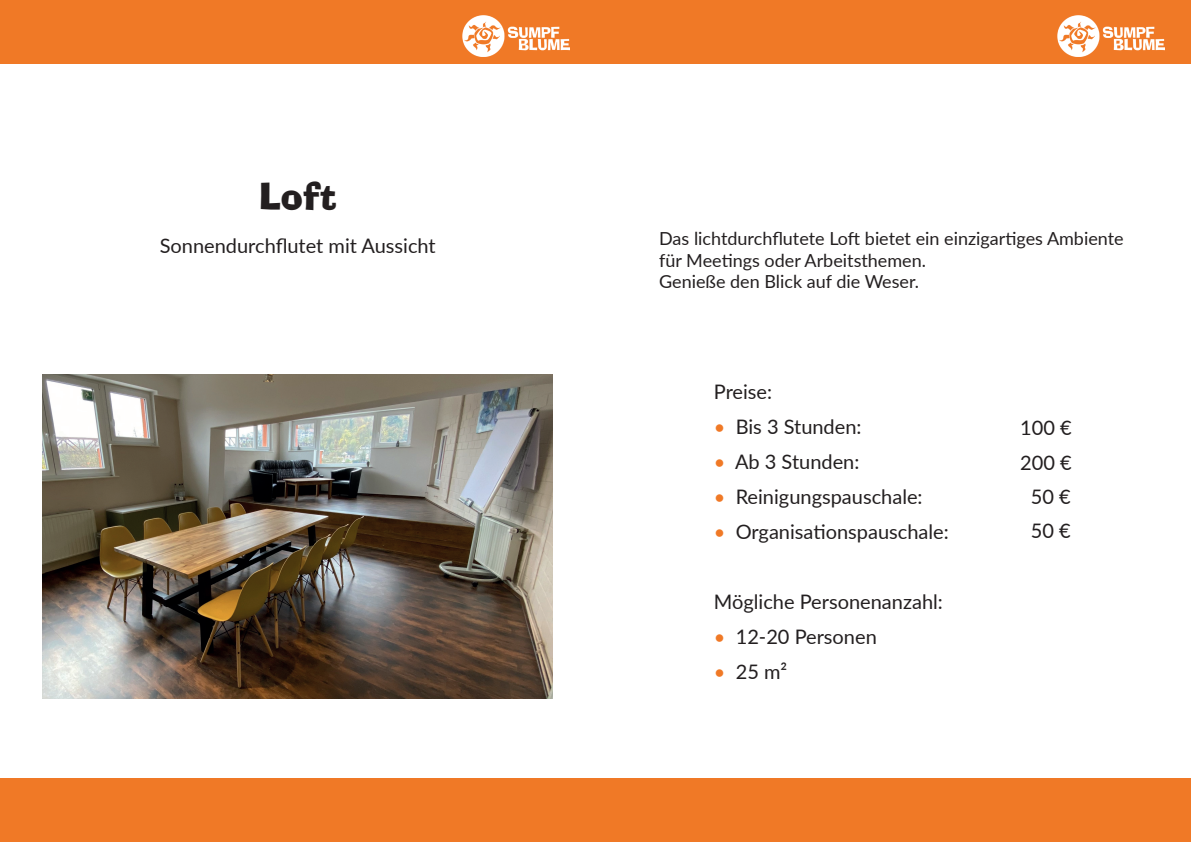
<style>
.page{position:relative;width:1191px;height:842px;background:#fff}
.page>*{position:absolute;margin:0;border:0;box-sizing:border-box;transform-origin:0 0}
.t1{font:36px "Ad Lib BT";color:#231f20}
.t2{font:20px/34.7px "Lato";color:#231f20}
.t3{font:18px/21.6px "Lato";color:#231f20}
.s1{color:#f07926}
</style>
<div class="page">
<div style="left:0;top:778px;width:595px;height:64px;background:#f07926"></div>
<div style="left:0;top:0;width:595px;height:64px;background:#f07926"></div>
<img style="left:462px;top:15px;width:107px;height:42px">
<img style="left:43px;top:375px;width:509px;height:324px">
<div style="left:595px;top:0;width:596px;height:64px;background:#f07926"></div>
<img style="left:1058px;top:15px;width:106px;height:42px">
<div style="left:595px;top:778px;width:596px;height:64px;background:#f07926"></div>
<h1 class="t1" style="left:259px;top:174px;width:79px">Loft</h1>
<p class="t2" style="left:160px;top:228px;width:277px">Sonnendurchflutet mit Aussicht</p>
<p class="t3" style="left:659px;top:227px;width:466px">Das lichtdurchflutete Loft bietet ein einzigartiges Ambiente für Meetings oder Arbeitsthemen.<br>Genieße den Blick auf die Weser.</p>
<p class="t2" style="left:714px;top:373px;width:60px">Preise:</p>
<p class="t2" style="left:714px;top:408px;width:149px"><span class="s1">•</span> Bis 3 Stunden:</p>
<p class="t2" style="left:714px;top:443px;width:147px"><span class="s1">•</span> Ab 3 Stunden:</p>
<p class="t2" style="left:714px;top:478px;width:210px"><span class="s1">•</span> Reinigungspauschale:</p>
<p class="t2" style="left:714px;top:513px;width:236px"><span class="s1">•</span> Organisationspauschale:</p>
<p class="t2" style="left:714px;top:583px;width:230px">Mögliche Personenanzahl:</p>
<p class="t2" style="left:714px;top:618px;width:164px"><span class="s1">•</span> 12-20 Personen</p>
<p class="t2" style="left:714px;top:653px;width:75px"><span class="s1">•</span> 25 m²</p>
<p class="t2" style="left:1020px;top:409px;width:53px">100 €<br>200 €</p>
<p class="t2" style="left:1030px;top:479px;width:41px">50 €</p>
<p class="t2" style="left:1030px;top:513px;width:41px">50 €</p>
</div>
